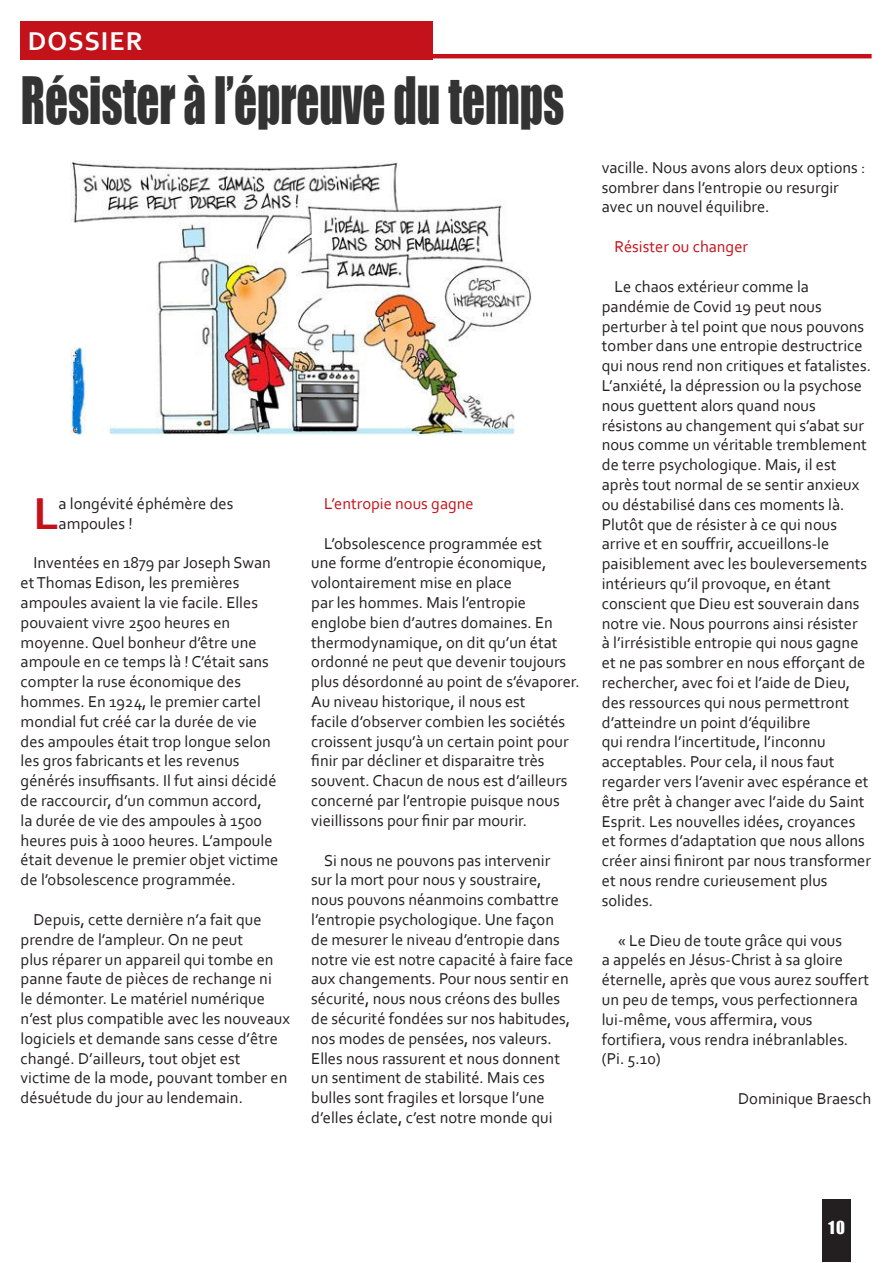
<style>
.page{position:relative;width:893px;height:1263px;background:#fff}
.page>*{position:absolute;margin:0;border:0;box-sizing:border-box;transform-origin:0 0}
.t1{font:60px "Impact";color:#333;scale:.75 1}
.t2{font:700 46.8px "Corbel";color:#c4121a}
.t3{font:700 27px "Corbel";letter-spacing:.035em;color:#fff}
.t4{font:16.5px/19.8px "Corbel";color:#231f20}
.t5{font:16.5px "Corbel";color:#c4121a}
.t6{font:16.5px "Impact";color:#fff}
</style>
<div class="page">
<div style="left:822px;top:1199px;width:28px;height:63px;background:#231f20"></div>
<div style="left:21px;top:21px;width:412px;height:38px;background:#c4121a"></div>
<hr style="left:21px;top:54px;width:851px;height:4px;background:#c4121a">
<img style="left:70px;top:161px;width:461px;height:275px">
<p class="t3" style="left:28px;top:25px;width:116px">DOSSIER</p>
<p class="t1" style="left:21px;top:54px;width:726px">Résister à l’épreuve du temps</p>
<p class="t2" style="left:33px;top:484px;width:27px">L</p>
<p class="t4" style="left:59px;top:493px;width:176px">a longévité éphémère des ampoules !</p>
<p class="t4" style="left:21px;top:552px;width:259px;text-indent:13px">Inventées en 1879 par Joseph Swan et Thomas Edison, les premières ampoules avaient la vie facile. Elles pouvaient vivre 2500 heures en moyenne. Quel bonheur d’être une ampoule en ce temps là ! C’était sans compter la ruse économique des hommes. En 1924, le premier cartel mondial fut créé car la durée de vie des ampoules était trop longue selon les gros fabricants et les revenus générés insuffisants. Il fut ainsi décidé de raccourcir, d’un commun accord,<br>la durée de vie des ampoules à 1500 heures puis à 1000 heures. L’ampoule était devenue le premier objet victime de l’obsolescence programmée.</p>
<p class="t4" style="left:21px;top:909px;width:271px;text-indent:13px">Depuis, cette dernière n’a fait que prendre de l’ampleur. On ne peut<br>plus réparer un appareil qui tombe en panne faute de pièces de rechange ni<br>le démonter. Le matériel numérique n’est plus compatible avec les nouveaux logiciels et demande sans cesse d’être changé. D’ailleurs, tout objet est victime de la mode, pouvant tomber en désuétude du jour au lendemain.</p>
<p class="t5" style="left:324px;top:493px;width:151px">L’entropie nous gagne</p>
<p class="t4" style="left:311px;top:533px;width:270px;text-indent:13px">L’obsolescence programmée est<br>une forme d’entropie économique, volontairement mise en place<br>par les hommes. Mais l’entropie englobe bien d’autres domaines. En thermodynamique, on dit qu’un état ordonné ne peut que devenir toujours plus désordonné au point de s’évaporer.<br>Au niveau historique, il nous est<br>facile d’observer combien les sociétés croissent jusqu’à un certain point pour finir par décliner et disparaitre très souvent. Chacun de nous est d’ailleurs concerné par l’entropie puisque nous vieillissons pour finir par mourir.</p>
<p class="t4" style="left:311px;top:850px;width:264px;text-indent:13px">Si nous ne pouvons pas intervenir sur la mort pour nous y soustraire, nous pouvons néanmoins combattre l’entropie psychologique. Une façon de mesurer le niveau d’entropie dans notre vie est notre capacité à faire face aux changements. Pour nous sentir en sécurité, nous nous créons des bulles de sécurité fondées sur nos habitudes, nos modes de pensées, nos valeurs.<br>Elles nous rassurent et nous donnent un sentiment de stabilité. Mais ces bulles sont fragiles et lorsque l’une d’elles éclate, c’est notre monde qui</p>
<p class="t4" style="left:602px;top:157px;width:265px">vacille. Nous avons alors deux options : sombrer dans l’entropie ou resurgir avec un nouvel équilibre.</p>
<p class="t5" style="left:615px;top:236px;width:135px">Résister ou changer</p>
<p class="t4" style="left:602px;top:276px;width:271px;text-indent:13px">Le chaos extérieur comme la pandémie de Covid 19 peut nous perturber à tel point que nous pouvons tomber dans une entropie destructrice qui nous rend non critiques et fatalistes.<br>L’anxiété, la dépression ou la psychose nous guettent alors quand nous résistons au changement qui s’abat sur nous comme un véritable tremblement de terre psychologique. Mais, il est après tout normal de se sentir anxieux ou déstabilisé dans ces moments là.<br>Plutôt que de résister à ce qui nous arrive et en souffrir, accueillons-le paisiblement avec les bouleversements intérieurs qu’il provoque, en étant conscient que Dieu est souverain dans notre vie. Nous pourrons ainsi résister<br>à l’irrésistible entropie qui nous gagne et ne pas sombrer en nous efforçant de rechercher, avec foi et l’aide de Dieu, des ressources qui nous permettront d’atteindre un point d’équilibre<br>qui rendra l’incertitude, l’inconnu acceptables. Pour cela, il nous faut regarder vers l’avenir avec espérance et être prêt à changer avec l’aide du Saint Esprit. Les nouvelles idées, croyances et formes d’adaptation que nous allons créer ainsi finiront par nous transformer et nous rendre curieusement plus solides.</p>
<p class="t4" style="left:602px;top:930px;width:269px;text-indent:16px">« Le Dieu de toute grâce qui vous<br>a appelés en Jésus-Christ à sa gloire éternelle, après que vous aurez souffert un peu de temps, vous perfectionnera lui-même, vous affermira, vous fortifiera, vous rendra inébranlables. (Pi. 5.10)</p>
<p class="t4" style="left:738px;top:1088px;width:134px">Dominique Braesch</p>
<p class="t6" style="left:827px;top:1215px;width:19px">10</p>
</div>
